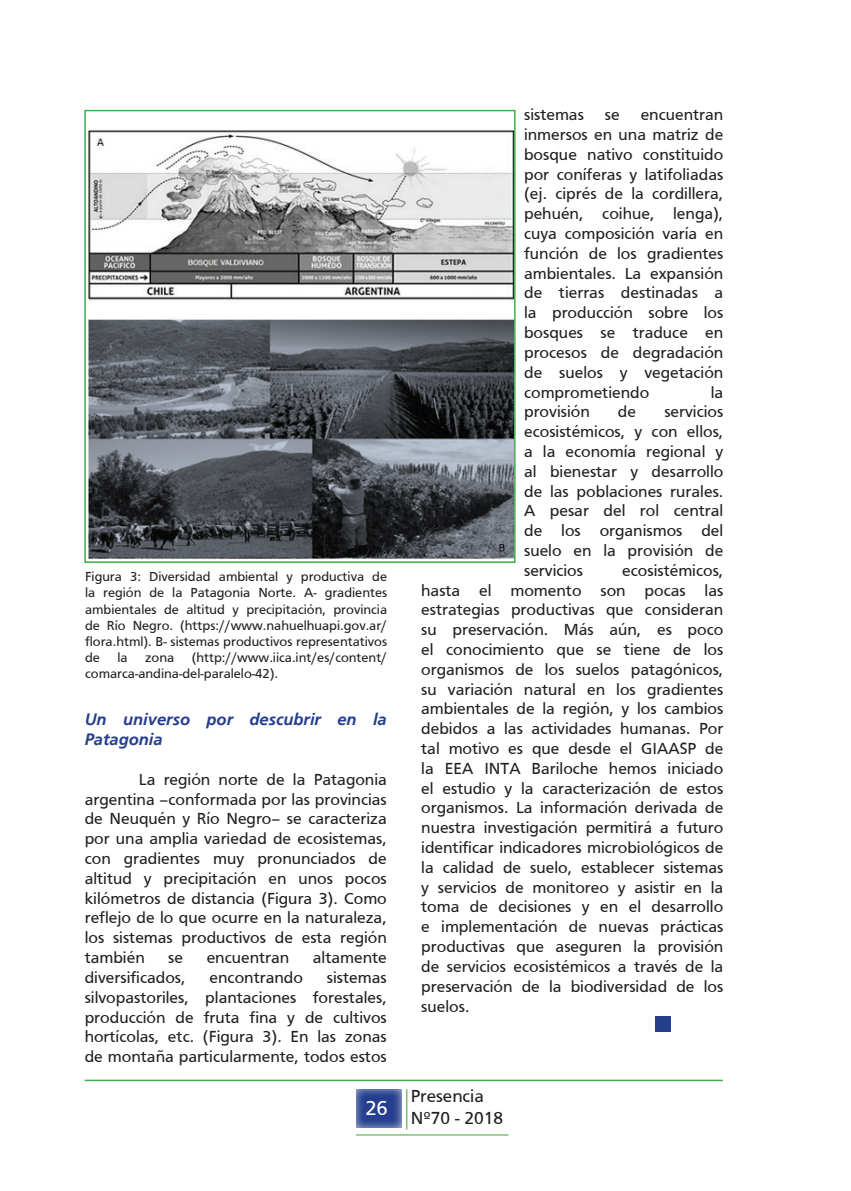
<style>
.page{position:relative;width:851px;height:1191px;background:#fff}
.page>*{position:absolute;margin:0;border:0;box-sizing:border-box;transform-origin:0 0}
.t1{font:21px "Frutiger";color:#fff}
.t2{font:18px/21.6px "Frutiger";color:#231f20}
.t3{font:16.5px/19.8px "Frutiger";color:#231f20;text-align:justify}
.t4{font:italic 700 16.5px/19.8px "Frutiger";color:#253f8e}
.t5{font:13.5px/16.2px "Frutiger";color:#231f20;text-align:justify}
</style>
<div class="page">
<div style="left:355px;top:1087px;width:48px;height:42px;background:#fff;opacity:.75"></div>
<hr style="left:356px;top:1134px;width:152px;height:1px;background:#7fc077">
<hr style="left:406px;top:1089px;width:1px;height:40px;background:#7fc077">
<hr style="left:85px;top:1079px;width:637px;height:2px;background:#40ae49">
<img style="left:87px;top:130px;width:425px;height:430px">
<div style="left:84px;top:110px;width:431px;height:453px;border:2px solid #40ae49"></div>
<div style="left:655px;top:1016px;width:15px;height:16px;background:#253f8e"></div>
<p class="t5" style="left:85px;top:568px;width:303px">Figura 3: Diversidad ambiental y productiva de la región de la Patagonia Norte. A- gradientes ambientales de altitud y precipitación, provincia de Río Negro. (https://www.nahuelhuapi.gov.ar/ flora.html). B- sistemas productivos representativos de</p>
<p class="t5" style="left:85px;top:649px;width:303px;text-indent:107px">(http://www.iica.int/es/content/ comarca-andina-del-paralelo-42).</p>
<p class="t4" style="left:85px;top:709px;width:303px">Un universo por descubrir en la<br>Patagonia</p>
<p class="t3" style="left:85px;top:769px;width:303px;text-indent:54px">La región norte de la Patagonia argentina –conformada por las provincias de Neuquén y Río Negro– se caracteriza por una amplia variedad de ecosistemas, con gradientes muy pronunciados de altitud y precipitación en unos pocos kilómetros de distancia (Figura 3). Como reflejo de lo que ocurre en la naturaleza, los sistemas productivos de esta región también</p>
<p class="t5" style="left:117px;top:649px;width:12px">la</p>
<p class="t5" style="left:145px;top:649px;width:31px">zona</p>
<p class="t3" style="left:168px;top:947px;width:16px">se</p>
<p class="t3" style="left:207px;top:947px;width:84px">encuentran</p>
<p class="t3" style="left:313px;top:947px;width:75px">altamente</p>
<p class="t3" style="left:85px;top:967px;width:102px">diversificados,</p>
<p class="t3" style="left:209px;top:967px;width:95px">encontrando</p>
<p class="t3" style="left:85px;top:967px;width:303px;text-indent:242px">sistemas silvopastoriles, plantaciones forestales, producción de fruta fina y de cultivos hortícolas, etc. (Figura 3). En las zonas de montaña particularmente, todos estos</p>
<p class="t1" style="left:365px;top:1095px;width:24px">26</p>
<p class="t3" style="left:524px;top:105px;width:61px">sistemas</p>
<p class="t3" style="left:604px;top:105px;width:16px">se</p>
<p class="t3" style="left:524px;top:105px;width:201px;text-indent:117px">encuentran inmersos en una matriz de bosque nativo constituido por coníferas y latifoliadas (ej. ciprés de la cordillera, pehuén, coihue, lenga), cuya composición varía en función de los gradientes ambientales. La expansión de tierras destinadas a la producción sobre los bosques se traduce en procesos de degradación de suelos y vegetación comprometiendo</p>
<p class="t3" style="left:710px;top:382px;width:14px">la</p>
<p class="t3" style="left:524px;top:402px;width:67px">provisión</p>
<p class="t3" style="left:618px;top:402px;width:20px">de</p>
<p class="t3" style="left:524px;top:402px;width:201px;text-indent:140px">servicios ecosistémicos, y con ellos, a la economía regional y al bienestar y desarrollo de las poblaciones rurales.<br>A pesar del rol central de los organismos del suelo en la provisión de servicios</p>
<p class="t3" style="left:421px;top:560px;width:303px;text-indent:201px">ecosistémicos, hasta el momento son pocas las estrategias productivas que consideran su preservación. Más aún, es poco el conocimiento que se tiene de los organismos de los suelos patagónicos, su variación natural en los gradientes ambientales de la región, y los cambios debidos a las actividades humanas. Por tal motivo es que desde el GIAASP de la EEA INTA Bariloche hemos iniciado el estudio y la caracterización de estos organismos. La información derivada de nuestra investigación permitirá a futuro identificar indicadores microbiológicos de la calidad de suelo, establecer sistemas y servicios de monitoreo y asistir en la toma de decisiones y en el desarrollo e implementación de nuevas prácticas productivas que aseguren la provisión de servicios ecosistémicos a través de la preservación de la biodiversidad de los suelos.</p>
<p class="t2" style="left:410px;top:1085px;width:94px">Presencia<br>Nº70 - 2018</p>
</div>
